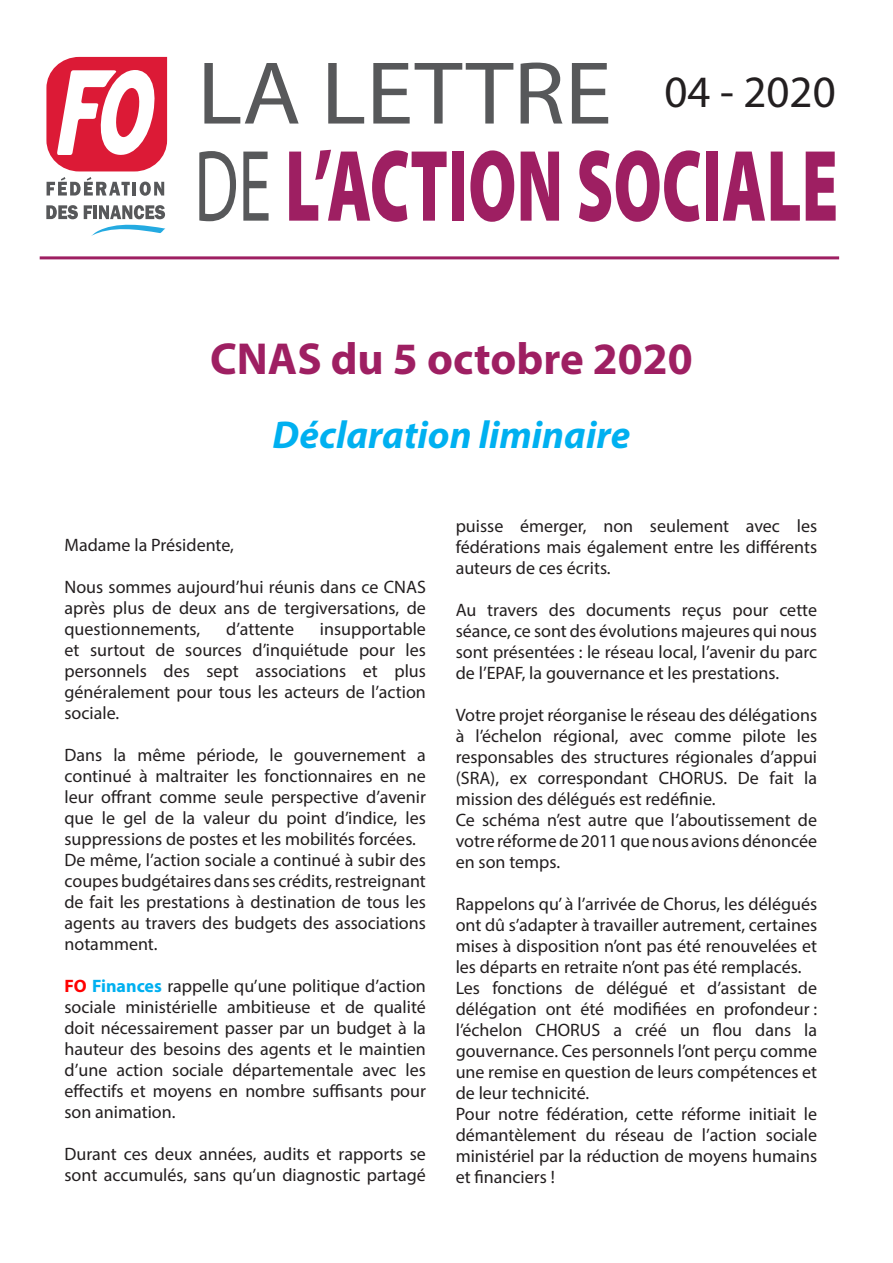
<style>
.page{position:relative;width:893px;height:1263px;background:#fff}
.page>*{position:absolute;margin:0;border:0;box-sizing:border-box;transform-origin:0 0}
.t1{font:700 45px "Myriad Pro";color:#9e1f62}
.t2{font:45px "Myriad Pro";color:#231f20}
.t3{font:italic 700 39px "Myriad Pro";color:#00b0f0}
.t4{font:18px/21px "Myriad Pro";color:#231f20;text-align:justify}
.s1{font-weight:700;color:#f00}
.s2{font-weight:700;color:#00b0f0}
</style>
<div class="page">
<svg style="left:204px;top:63px;width:95px;height:61px"></svg>
<svg style="left:328px;top:63px;width:36px;height:61px"></svg>
<svg style="left:373px;top:63px;width:140px;height:61px"></svg>
<svg style="left:521px;top:63px;width:41px;height:61px"></svg>
<svg style="left:572px;top:63px;width:36px;height:61px"></svg>
<svg style="left:199px;top:151px;width:37px;height:70px"></svg>
<svg style="left:243px;top:152px;width:26px;height:69px"></svg>
<svg style="left:289px;top:150px;width:158px;height:72px"></svg>
<div style="left:452px;top:152px;width:12px;height:69px;background:#9e1f62"></div>
<svg style="left:470px;top:150px;width:44px;height:72px"></svg>
<svg style="left:521px;top:152px;width:38px;height:69px"></svg>
<svg style="left:579px;top:150px;width:121px;height:72px"></svg>
<div style="left:706px;top:152px;width:12px;height:69px;background:#9e1f62"></div>
<svg style="left:723px;top:152px;width:42px;height:69px"></svg>
<svg style="left:771px;top:152px;width:29px;height:69px"></svg>
<svg style="left:806px;top:152px;width:30px;height:69px"></svg>
<hr style="left:40px;top:256px;width:799px;height:3px;background:#9e1f62">
<svg style="left:46px;top:57px;width:121px;height:114px"></svg>
<svg style="left:47px;top:177px;width:83px;height:19px"></svg>
<hr style="left:133px;top:182px;width:3px;height:14px;background:#57585a">
<svg style="left:140px;top:182px;width:24px;height:14px"></svg>
<svg style="left:46px;top:205px;width:32px;height:14px"></svg>
<svg style="left:84px;top:205px;width:82px;height:31px"></svg>
<p class="t2" style="left:664px;top:64px;width:173px">04 - 2020</p>
<p class="t1" style="left:210px;top:330px;width:484px">CNAS du 5 octobre 2020</p>
<p class="t3" style="left:273px;top:410px;width:359px">Déclaration liminaire</p>
<p class="t4" style="left:64px;top:534px;width:171px">Madame la Présidente,</p>
<p class="t4" style="left:64px;top:576px;width:363px">Nous sommes aujourd’hui réunis dans ce CNAS après plus de deux ans de tergiversations, de questionnements,</p>
<p class="t4" style="left:64px;top:618px;width:363px;text-indent:255px">insupportable et surtout de sources d’inquiétude pour les personnels des sept associations et plus généralement pour tous les acteurs de l’action sociale.</p>
<p class="t4" style="left:64px;top:744px;width:363px">Dans la même période, le gouvernement a continué à maltraiter les fonctionnaires en ne leur offrant comme seule perspective d’avenir que le gel de la valeur du point d’indice, les suppressions de postes et les mobilités forcées.</p>
<p class="t4" style="left:64px;top:849px;width:363px">De même, l’action sociale a continué à subir des coupes budgétaires dans ses crédits, restreignant de fait les prestations à destination de tous les agents au travers des budgets des associations notamment.</p>
<p class="t4" style="left:64px;top:975px;width:363px"><span class="s1">FO</span> <span class="s2">Finances</span> rappelle qu’une politique d’action sociale ministérielle ambitieuse et de qualité doit nécessairement passer par un budget à la hauteur des besoins des agents et le maintien d’une action sociale départementale avec les effectifs et moyens en nombre suffisants pour son animation.</p>
<p class="t4" style="left:64px;top:1143px;width:363px">Durant ces deux années, audits et rapports se sont accumulés, sans qu’un diagnostic partagé</p>
<p class="t4" style="left:226px;top:618px;width:69px">d’attente</p>
<p class="t4" style="left:456px;top:515px;width:363px">puisse émerger, non seulement avec les fédérations mais également entre les différents auteurs de ces écrits.</p>
<p class="t4" style="left:456px;top:599px;width:363px">Au travers des documents reçus pour cette séance, ce sont des évolutions majeures qui nous sont présentées : le réseau local, l’avenir du parc de l’EPAF, la gouvernance et les prestations.</p>
<p class="t4" style="left:456px;top:704px;width:363px">Votre projet réorganise le réseau des délégations à l’échelon régional, avec comme pilote les responsables des structures régionales d’appui (SRA), ex correspondant CHORUS. De fait la mission des délégués est redéfinie.</p>
<p class="t4" style="left:456px;top:809px;width:363px">Ce schéma n’est autre que l’aboutissement de votre réforme de 2011 que nous avions dénoncée en son temps.</p>
<p class="t4" style="left:456px;top:893px;width:363px">Rappelons qu’ à l’arrivée de Chorus, les délégués ont dû s’adapter à travailler autrement, certaines mises à disposition n’ont pas été renouvelées et les départs en retraite n’ont pas été remplacés.</p>
<p class="t4" style="left:456px;top:977px;width:363px">Les fonctions de délégué et d’assistant de délégation ont été modifiées en profondeur : l’échelon CHORUS a créé un flou dans la gouvernance. Ces personnels l’ont perçu comme une remise en question de leurs compétences et de leur technicité.</p>
<p class="t4" style="left:456px;top:1103px;width:363px">Pour notre fédération, cette réforme initiait le démantèlement du réseau de l’action sociale ministériel par la réduction de moyens humains et financiers !</p>
</div>
